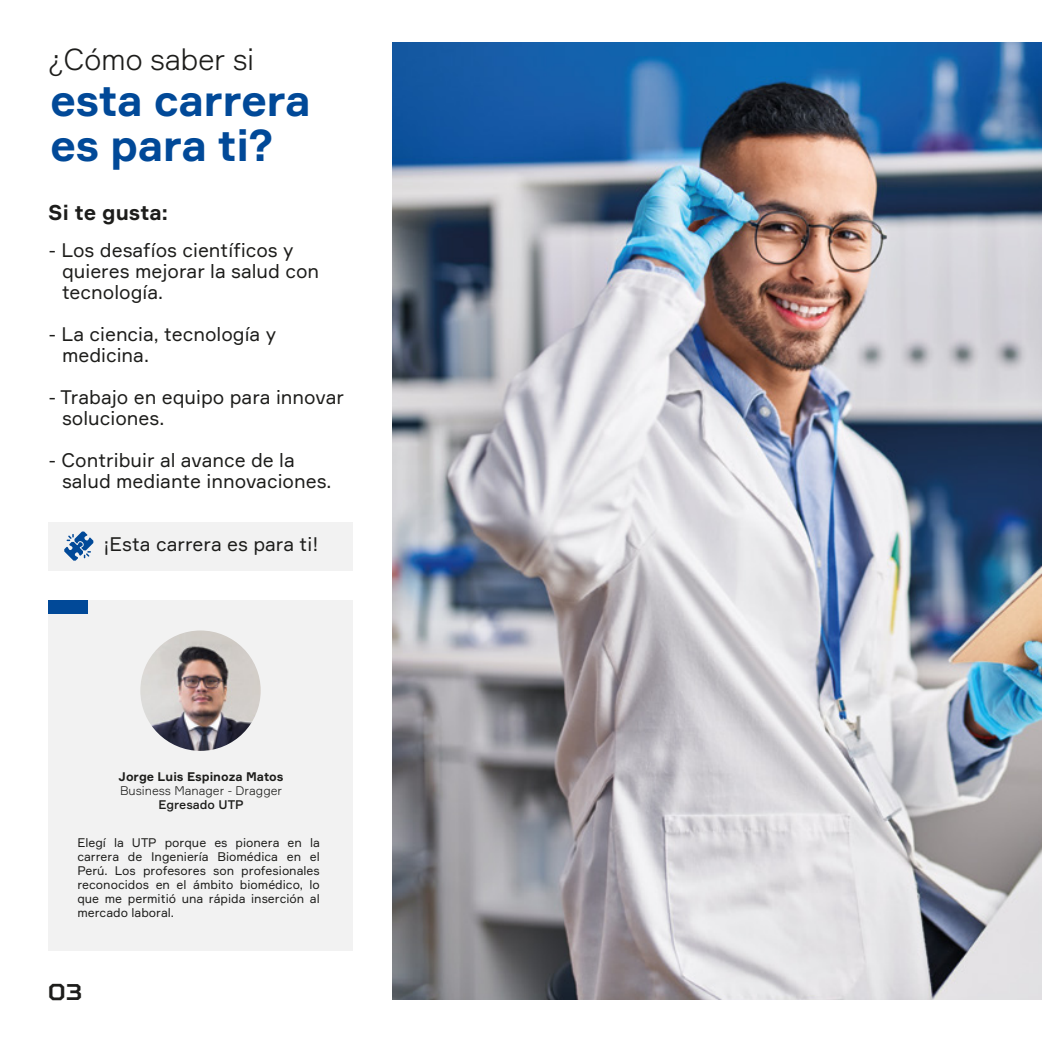
<style>
.page{position:relative;width:1042px;height:1042px;background:#fff}
.page>*{position:absolute;margin:0;border:0;box-sizing:border-box;transform-origin:0 0}
.t1{font:700 43.75px/45.5px "Formular";letter-spacing:-.015em;color:#014998}
.t2{font:300 29.75px "Formular";letter-spacing:-.015em;color:#1d1d1b}
.t3{font:700 22.75px "TT Squares";color:#1d1d1b}
.t4{font:700 21px "Formular";color:#1d1d1b}
.t5{font:19.25px/21px "Formular";color:#1d1d1b}
.t6{font:12.25px/14px "Formular";color:#1d1d1b;text-align:justify}
.t7{font:300 12.25px "Formular";color:#1d1d1b}
.t8{font:700 12.25px "Formular";color:#1d1d1b}
.t9{font:500 12.25px "Formular";color:#1d1d1b}
</style>
<div class="page">
<div style="left:48px;top:600px;width:305px;height:351px;background:#f2f2f2"></div>
<div style="left:48px;top:522px;width:305px;height:48px;background:#f2f2f2"></div>
<svg style="left:64px;top:531px;width:29px;height:29px"></svg>
<div style="left:48px;top:600px;width:40px;height:13px;background:#014998"></div>
<img style="left:140px;top:630px;width:121px;height:121px;border-radius:60px">
<img style="left:392px;top:42px;width:650px;height:957px">
<h2 class="t2" style="left:48px;top:42px;width:208px">¿Cómo saber si</h2>
<h1 class="t1" style="left:50px;top:77px;width:262px">esta carrera es para ti?</h1>
<p class="t4" style="left:48px;top:199px;width:121px">Si te gusta:</p>
<p class="t5" style="left:62px;top:239px;width:259px;text-indent:-13px">- Los desafíos científicos y quieres mejorar la salud con tecnología.</p>
<p class="t5" style="left:62px;top:323px;width:215px;text-indent:-13px">- La ciencia, tecnología y medicina.</p>
<p class="t5" style="left:62px;top:386px;width:283px;text-indent:-13px">- Trabajo en equipo para innovar soluciones.</p>
<p class="t5" style="left:62px;top:449px;width:271px;text-indent:-13px">- Contribuir al avance de la salud mediante innovaciones.</p>
<p class="t5" style="left:104px;top:533px;width:216px">¡Esta carrera es para ti!</p>
<p class="t8" style="left:119px;top:768px;width:166px">Jorge Luis Espinoza Matos</p>
<p class="t7" style="left:120px;top:783px;width:164px">Business Manager - Dragger</p>
<p class="t9" style="left:158px;top:797px;width:87px">Egresado UTP</p>
<p class="t6" style="left:77px;top:836px;width:244px">Elegí la UTP porque es pionera en la carrera de Ingeniería Biomédica en el Perú. Los profesores son profesionales reconocidos en el ámbito biomédico, lo que me permitió una rápida inserción al mercado laboral.</p>
<p class="t3" style="left:48px;top:977px;width:36px">03</p>
</div>
